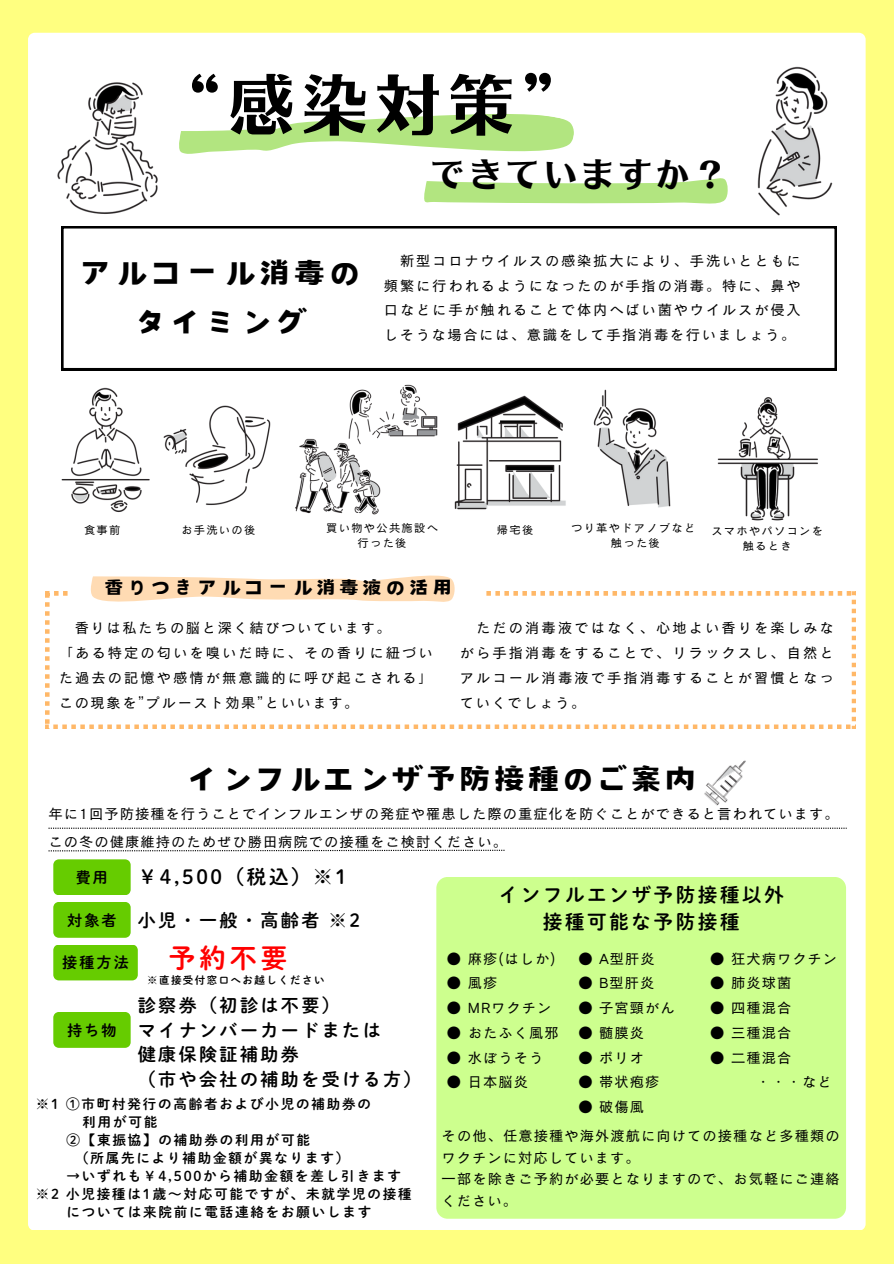
<style>
.page{position:relative;width:894px;height:1264px;background:#fff}
.page>*{position:absolute;margin:0;border:0;box-sizing:border-box;transform-origin:0 0}
.t1{font:64.5px "Motoya Aporo Std W6";color:#000}
.t2{font:36px "Canva Sweet Heart JP";letter-spacing:.05em;color:#000}
.t3{font:36px/49.5px "Canva Sweet Heart JP";letter-spacing:.075em;color:#000;text-align:center}
.t4{font:33px "Motoya Aporo Std W6";letter-spacing:.135em;color:#000}
.t5{font:27px "DMT Shuei M Go Std B";color:#f00}
.t6{font:22.5px "Canva Sweet Heart JP";letter-spacing:.135em;color:#000}
.t7{font:19.5px/27px "DMT Shuei M Go Std B";letter-spacing:.135em;color:#000;text-align:center}
.t8{font:18px/24.8px "DMT Shuei M Go Std B";letter-spacing:.135em;color:#000}
.t9{font:15.15px "DMT Shuei M Go Std B";letter-spacing:.135em;color:#000}
.t10{font:14.25px/24.8px "Canva Cezanne Pro N M";letter-spacing:.075em;color:#000;text-align:justify}
.t11{font:14.25px "Canva Cezanne Pro N M";letter-spacing:.115em;color:#000}
.t12{font:13.5px "DMT Shuei M Go Std B";letter-spacing:.135em;color:#000}
.t13{font:11.25px "Canva Cezanne Pro N M";letter-spacing:.115em;color:#000}
.t14{font:10.5px "DMT Shuei M Go Std B";letter-spacing:.135em;color:#000}
</style>
<div class="page">
<div style="left:0;top:0;width:893px;height:1263px;background:#ffff80"></div>
<div style="left:28px;top:33px;width:837px;height:1196px;background:#fff"></div>
<img style="left:701px;top:41px;width:165px;height:193px">
<img style="left:28px;top:53px;width:177px;height:189px">
<svg style="left:177px;top:104px;width:398px;height:58px;background:#dcf3c5"></svg>
<svg style="left:424px;top:178px;width:303px;height:26px;background:#c2ea9b"></svg>
<img style="left:28px;top:370px;width:161px;height:163px">
<img style="left:140px;top:374px;width:160px;height:160px">
<img style="left:340px;top:370px;width:105px;height:97px">
<img style="left:287px;top:423px;width:102px;height:102px">
<img style="left:428px;top:373px;width:126px;height:163px">
<img style="left:554px;top:372px;width:163px;height:164px">
<img style="left:687px;top:376px;width:160px;height:160px">
<div style="left:61px;top:226px;width:775px;height:144px;background:#fff"></div>
<div style="left:676px;top:729px;width:98px;height:98px;background:#fff"></div>
<svg style="left:48px;top:827px;width:798px;height:1px"></svg>
<svg style="left:48px;top:849px;width:456px;height:2px"></svg>
<div style="left:53px;top:859px;width:78px;height:36px;background:#6c0"></div>
<div style="left:53px;top:901px;width:78px;height:36px;background:#6c0"></div>
<div style="left:53px;top:944px;width:85px;height:36px;background:#6c0"></div>
<div style="left:53px;top:1011px;width:78px;height:36px;background:#6c0"></div>
<div style="left:436px;top:877px;width:409px;height:341px;background:#cdff8e;border-radius:11px"></div>
<div style="left:45px;top:591px;width:810px;height:137px;background:#fff"></div>
<div style="left:71px;top:580px;width:414px;height:25px;background:#fff"></div>
<svg style="left:91px;top:575px;width:363px;height:27px;background:#ffe2c2"></svg>
<p class="t1" style="left:156px;top:72px;width:432px">“感染対策”</p>
<p class="t4" style="left:431px;top:158px;width:297px">できていますか？</p>
<p class="t3" style="left:79px;top:247px;width:283px">アルコール消毒のタイミング</p>
<p class="t10" style="left:384px;top:248px;width:418px;text-indent:16px">新型コロナウイルスの感染拡大により、手洗いとともに頻繁に行われるようになったのが手指の消毒。特に、鼻や口などに手が触れることで体内へばい菌やウイルスが侵入しそうな場合には、意識をして手指消毒を行いましょう。</p>
<p class="t13" style="left:84px;top:523px;width:38px">食事前</p>
<h1 class="t13" style="left:181px;top:523px;width:75px">お手洗いの後</h1>
<h2 class="t13" style="left:326px;top:522px;width:113px">買い物や公共施設へ</h2>
<h3 class="t13" style="left:357px;top:537px;width:50px">行った後</h3>
<p class="t6" style="left:104px;top:577px;width:349px">香りつきアルコール消毒液の活用</p>
<p class="t11" style="left:75px;top:620px;width:317px">香りは私たちの脳と深く結びついています。</p>
<p class="t10" style="left:59px;top:640px;width:375px">「ある特定の匂いを嗅いだ時に、その香りに紐づいた過去の記憶や感情が無意識的に呼び起こされる」この現象を”プルースト効果”といいます。</p>
<p class="t13" style="left:497px;top:523px;width:38px">帰宅後</p>
<h5 class="t13" style="left:571px;top:522px;width:126px">つり革やドアノブなど</h5>
<p class="t13" style="left:610px;top:537px;width:50px">触った後</p>
<p class="t13" style="left:711px;top:525px;width:113px">スマホやパソコンを</p>
<p class="t13" style="left:742px;top:540px;width:50px">触るとき</p>
<p class="t10" style="left:460px;top:615px;width:375px;text-indent:16px">ただの消毒液ではなく、心地よい香りを楽しみながら手指消毒をすることで、リラックスし、自然とアルコール消毒液で手指消毒することが習慣となっていくでしょう。</p>
<p class="t2" style="left:185px;top:762px;width:512px">インフルエンザ予防接種のご案内</p>
<p class="t10" style="left:48px;top:801px;width:791px">年に1回予防接種を行うことでインフルエンザの発症や罹患した際の重症化を防ぐことができると言われています。</p>
<h3 class="t10" style="left:48px;top:829px;width:460px">この冬の健康維持のためぜひ勝田病院での接種をご検討ください。</h3>
<h6 class="t7" style="left:138px;top:863px;width:211px">￥4,500（税込）※1</h6>
<h6 class="t8" style="left:138px;top:907px;width:224px">小児・一般・高齢者 ※2</h6>
<p class="t5" style="left:168px;top:944px;width:120px">予約不要</p>
<p class="t14" style="left:147px;top:974px;width:179px">※直接受付窓口へお越しください</p>
<p class="t8" style="left:138px;top:992px;width:285px">診察券（初診は不要）<br>マイナンバーカードまたは<br>健康保険証補助券<br>（市や会社の補助を受ける方）</p>
<p class="t12" style="left:36px;top:1096px;width:337px">※1 ①市町村発行の高齢者および小児の補助券の</p>
<p class="t12" style="left:82px;top:1114px;width:76px">利用が可能</p>
<p class="t12" style="left:66px;top:1132px;width:245px">②【東振協】の補助券の利用が可能</p>
<p class="t12" style="left:75px;top:1150px;width:275px">（所属先により補助金額が異なります）</p>
<p class="t12" style="left:66px;top:1168px;width:336px">→いずれも￥4,500から補助金額を差し引きます</p>
<p class="t12" style="left:36px;top:1186px;width:377px">※2 小児接種は1歳～対応可能ですが、未就学児の接種</p>
<p class="t12" style="left:66px;top:1204px;width:306px">については来院前に電話連絡をお願いします</p>
<p class="t9" style="left:76px;top:869px;width:32px">費用</p>
<p class="t9" style="left:67px;top:912px;width:51px">対象者</p>
<p class="t9" style="left:62px;top:954px;width:68px">接種方法</p>
<p class="t9" style="left:67px;top:1022px;width:51px">持ち物</p>
<p class="t7" style="left:498px;top:881px;width:287px">インフルエンザ予防接種以外接種可能な予防接種</p>
<p class="t10" style="left:447px;top:945px;width:110px">● 麻疹(はしか)</p>
<p class="t10" style="left:447px;top:970px;width:52px">● 風疹</p>
<p class="t10" style="left:447px;top:995px;width:106px">● MRワクチン</p>
<p class="t10" style="left:447px;top:1020px;width:113px">● おたふく風邪</p>
<p class="t10" style="left:447px;top:1044px;width:98px">● 水ぼうそう</p>
<p class="t10" style="left:447px;top:1069px;width:82px">● 日本脳炎</p>
<h4 class="t10" style="left:578px;top:945px;width:78px">● A型肝炎</h4>
<p class="t10" style="left:578px;top:970px;width:77px">● B型肝炎</p>
<p class="t10" style="left:578px;top:995px;width:98px">● 子宮頸がん</p>
<h6 class="t10" style="left:578px;top:1020px;width:67px">● 髄膜炎</h6>
<p class="t10" style="left:578px;top:1044px;width:67px">● ポリオ</p>
<p class="t10" style="left:578px;top:1069px;width:82px">● 帯状疱疹</p>
<p class="t10" style="left:578px;top:1094px;width:66px">● 破傷風</p>
<p class="t10" style="left:441px;top:1125px;width:399px;line-height:21.3px">その他、任意接種や海外渡航に向けての接種など多種類のワクチンに対応しています。</p>
<p class="t10" style="left:441px;top:1168px;width:399px;line-height:21.3px">一部を除きご予約が必要となりますので、お気軽にご連絡ください。</p>
<p class="t10" style="left:710px;top:945px;width:128px">● 狂犬病ワクチン</p>
<p class="t10" style="left:710px;top:970px;width:82px">● 肺炎球菌</p>
<p class="t10" style="left:710px;top:995px;width:82px">● 四種混合</p>
<p class="t10" style="left:710px;top:1020px;width:82px">● 三種混合</p>
<p class="t10" style="left:710px;top:1044px;width:82px">● 二種混合</p>
<h6 class="t10" style="left:756px;top:1069px;width:77px">・・・など</h6>
</div>
